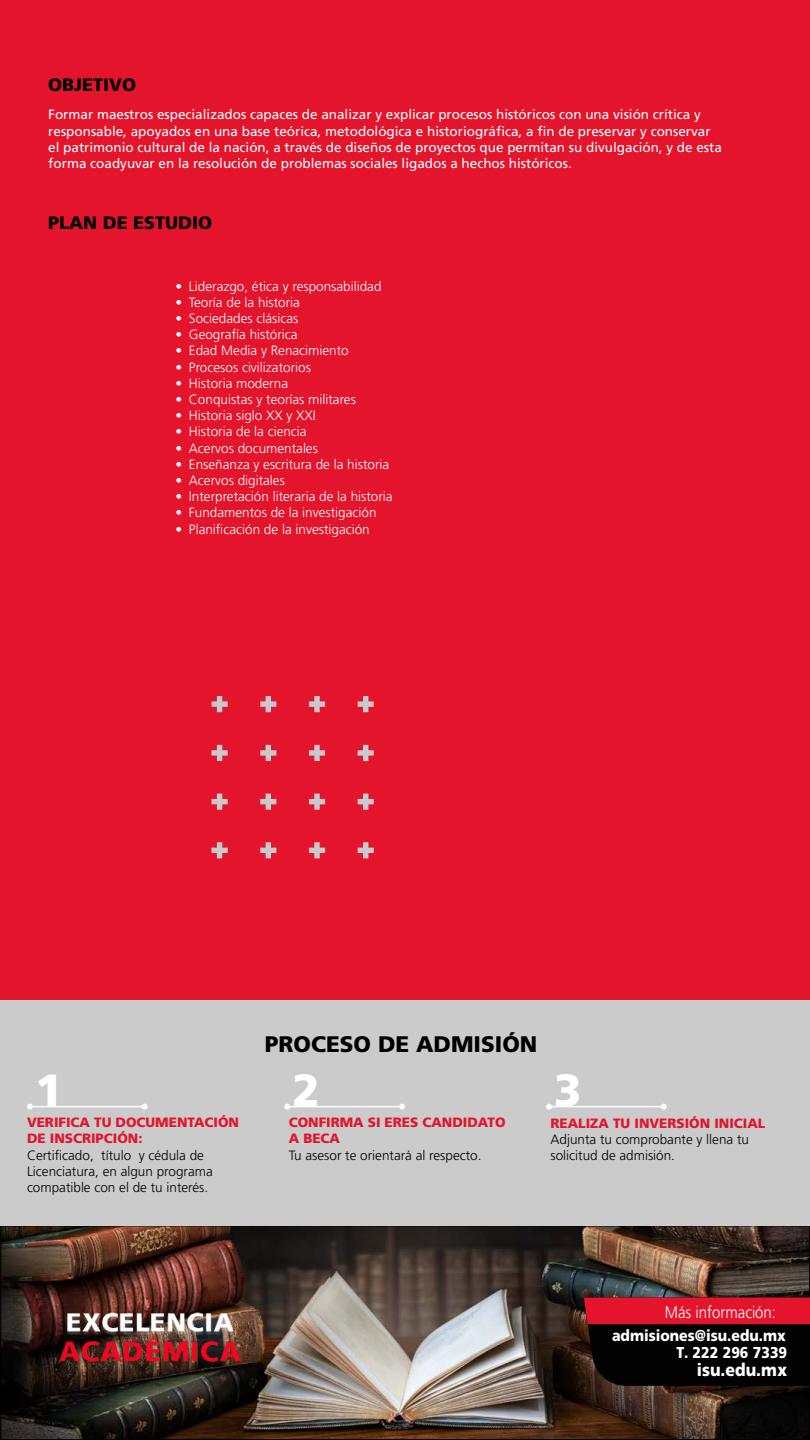
<style>
.page{position:relative;width:810px;height:1440px;background:#fff}
.page>*{position:absolute;margin:0;border:0;box-sizing:border-box;transform-origin:0 0}
.t1{font:900 45px "Frutiger LT Std";color:#fff}
.t2{font:900 22.5px "Frutiger LT Std";color:#000}
.t3{font:900 18px "Frutiger LT Std";color:#000}
.t4{font:900 17.7px "Frutiger LT Std";color:#fff;scale:.89 1}
.t5{font:300 16.73px "Frutiger LT Std";color:#fff;scale:.89 1}
.t6{font:900 15.75px/17.7px "Frutiger LT Std";color:#fff;text-align:right;scale:.89 1}
.t7{font:300 13.5px "Frutiger LT Std";color:#fff}
.t8{font:13.5px/16.2px "Frutiger LT Std";color:#fff}
.t9{font:300 13.5px/16.2px "Frutiger LT Std";color:#000}
.t10{font:900 13.5px/16.2px "Frutiger LT Std";color:#e4142c}
</style>
<div class="page">
<img style="left:2px;top:1228px;width:806px;height:210px">
<div style="left:0;top:1226px;width:810px;height:214px;border:1px solid #000"></div>
<div style="left:0;top:0;width:810px;height:999px;background:#e4142c"></div>
<div style="left:0;top:1000px;width:810px;height:226px;background:#cbcbcc"></div>
<hr style="left:30px;top:1106px;width:115px;height:1px;background:#fff">
<svg style="left:142px;top:1104px;width:6px;height:6px"></svg>
<svg style="left:27px;top:1104px;width:6px;height:6px"></svg>
<hr style="left:287px;top:1106px;width:115px;height:1px;background:#fff">
<svg style="left:399px;top:1104px;width:6px;height:6px"></svg>
<svg style="left:284px;top:1104px;width:6px;height:6px"></svg>
<hr style="left:549px;top:1106px;width:115px;height:1px;background:#fff">
<svg style="left:661px;top:1104px;width:6px;height:6px"></svg>
<svg style="left:546px;top:1104px;width:6px;height:6px"></svg>
<img style="left:54px;top:1335px;width:195px;height:50px">
<svg style="left:211px;top:696px;width:17px;height:16px"></svg>
<svg style="left:260px;top:696px;width:16px;height:16px"></svg>
<svg style="left:309px;top:696px;width:16px;height:16px"></svg>
<svg style="left:358px;top:696px;width:16px;height:16px"></svg>
<svg style="left:211px;top:842px;width:17px;height:16px"></svg>
<svg style="left:211px;top:794px;width:17px;height:16px"></svg>
<svg style="left:211px;top:745px;width:17px;height:16px"></svg>
<svg style="left:260px;top:842px;width:16px;height:16px"></svg>
<svg style="left:260px;top:794px;width:16px;height:16px"></svg>
<svg style="left:260px;top:745px;width:16px;height:16px"></svg>
<svg style="left:309px;top:842px;width:16px;height:16px"></svg>
<svg style="left:309px;top:794px;width:16px;height:16px"></svg>
<svg style="left:309px;top:745px;width:16px;height:16px"></svg>
<svg style="left:358px;top:842px;width:16px;height:16px"></svg>
<svg style="left:358px;top:794px;width:16px;height:16px"></svg>
<svg style="left:358px;top:745px;width:16px;height:16px"></svg>
<img style="left:58px;top:1304px;width:184px;height:31px">
<svg style="left:584px;top:1298px;width:226px;height:88px"></svg>
<h3 class="t3" style="left:48px;top:73px;width:90px">OBJETIVO</h3>
<p class="t8" style="left:48px;top:107px;width:675px">Formar maestros especializados capaces de analizar y explicar procesos históricos con una visión crítica y responsable, apoyados en una base teórica, metodológica e historiográfica, a fin de preservar y conservar el patrimonio cultural de la nación, a través de diseños de proyectos que permitan su divulgación, y de esta forma coadyuvar en la resolución de problemas sociales ligados a hechos históricos.</p>
<h3 class="t3" style="left:48px;top:212px;width:166px">PLAN DE ESTUDIO</h3>
<p class="t7" style="left:175px;top:278px;width:208px">• Liderazgo, ética y responsabilidad</p>
<p class="t7" style="left:175px;top:295px;width:126px">• Teoría de la historia</p>
<p class="t7" style="left:175px;top:311px;width:124px">• Sociedades clásicas</p>
<p class="t7" style="left:175px;top:327px;width:124px">• Geografía histórica</p>
<p class="t7" style="left:175px;top:343px;width:175px">• Edad Media y Renacimiento</p>
<p class="t7" style="left:175px;top:359px;width:137px">• Procesos civilizatorios</p>
<p class="t7" style="left:175px;top:376px;width:114px">• Historia moderna</p>
<p class="t7" style="left:175px;top:392px;width:182px">• Conquistas y teorías militares</p>
<p class="t7" style="left:175px;top:408px;width:142px">• Historia siglo XX y XXI</p>
<p class="t7" style="left:175px;top:424px;width:133px">• Historia de la ciencia</p>
<p class="t7" style="left:175px;top:440px;width:144px">• Acervos documentales</p>
<p class="t7" style="left:175px;top:457px;width:215px">• Enseñanza y escritura de la historia</p>
<p class="t7" style="left:175px;top:473px;width:111px">• Acervos digitales</p>
<p class="t7" style="left:175px;top:489px;width:219px">• Interpretación literaria de la historia</p>
<p class="t7" style="left:175px;top:505px;width:203px">• Fundamentos de la investigación</p>
<p class="t7" style="left:175px;top:521px;width:196px">• Planificación de la investigación</p>
<h2 class="t2" style="left:265px;top:1031px;width:274px">PROCESO DE ADMISIÓN</h2>
<h1 class="t1" style="left:35px;top:1063px;width:29px">1</h1>
<h1 class="t1" style="left:293px;top:1063px;width:29px">2</h1>
<h1 class="t1" style="left:554px;top:1063px;width:29px">3</h1>
<p class="t10" style="left:27px;top:1114px;width:214px">VERIFICA TU DOCUMENTACIÓN<br>DE INSCRIPCIÓN:</p>
<p class="t9" style="left:27px;top:1147px;width:187px">Certificado, título y cédula de<br>Licenciatura, en algun programa compatible con el de tu interés.</p>
<p class="t10" style="left:289px;top:1114px;width:218px">CONFIRMA SI ERES CANDIDATO<br>A BECA</p>
<p class="t9" style="left:289px;top:1147px;width:194px">Tu asesor te orientará al respecto.</p>
<p class="t10" style="left:551px;top:1115px;width:216px">REALIZA TU INVERSIÓN INICIAL</p>
<p class="t9" style="left:551px;top:1132px;width:200px">Adjunta tu comprobante y llena tu solicitud de admisión.</p>
<p class="t5" style="left:665px;top:1303px;width:126px">Más información:</p>
<p class="t6" style="left:612px;top:1326px;width:198px">admisiones@isu.edu.mx<br>T. 222 296 7339</p>
<h3 class="t4" style="left:697px;top:1359px;width:103px">isu.edu.mx</h3>
</div>
